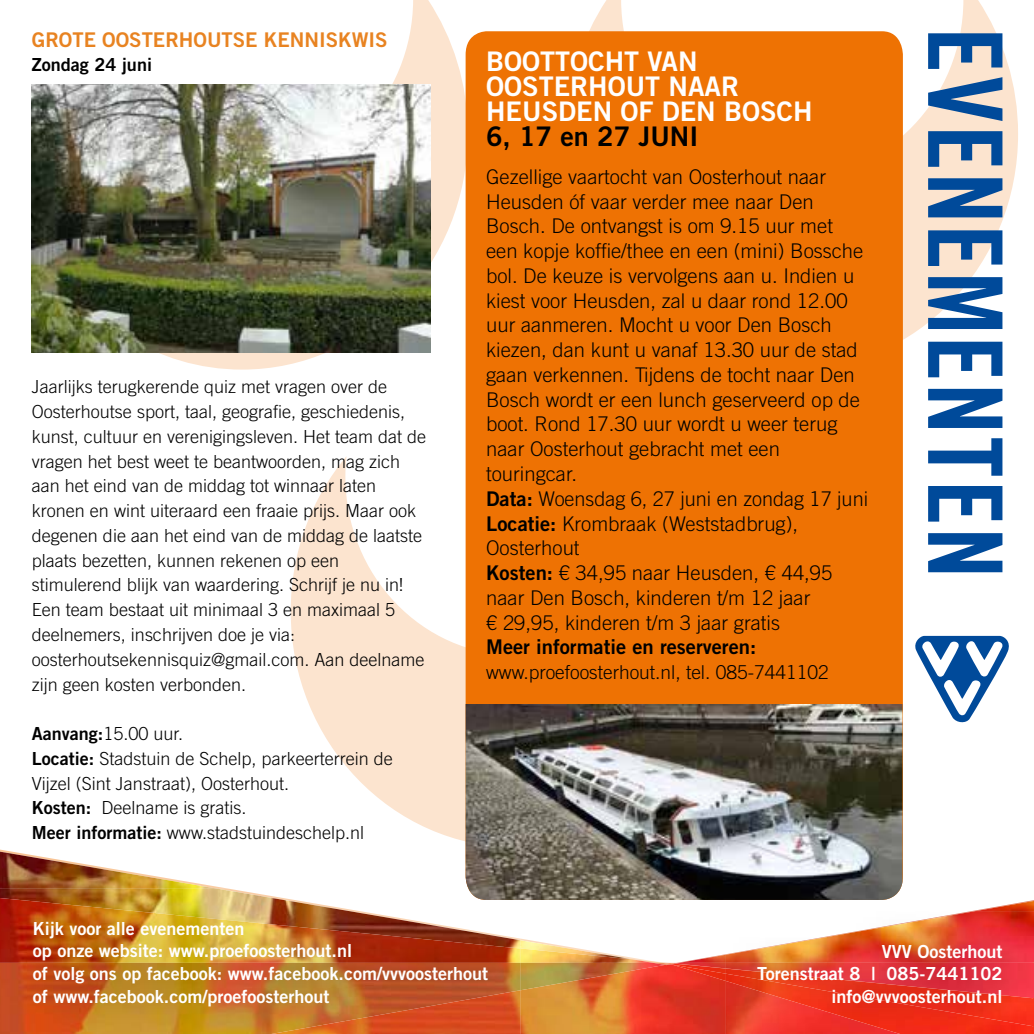
<style>
.page{position:relative;width:1034px;height:1034px;background:#fff}
.page>*{position:absolute;margin:0;border:0;box-sizing:border-box;transform-origin:0 0}
.t1{font:102.83px "Trade Gothic LT Std Bd Cn 20";letter-spacing:.015em;color:#004a9a}
.t2{font:27px/24.8px "Trade Gothic LT Std Bd 2";color:#fff}
.t3{font:27px "Trade Gothic LT Std Bd 2";color:#000}
.t4{font:300 20.25px/24.8px "Trade Gothic LT Std";color:#000}
.t5{font:20.25px "Trade Gothic LT Std Bd 2";color:#e88321}
.t6{font:20.25px "Trade Gothic LT Std Bd 2";color:#000}
.t7{font:300 19.12px "Trade Gothic LT Std";color:#000}
.t8{font:300 18px/24.8px "Trade Gothic LT Std";color:#000}
.t9{font:18px/22.5px "Trade Gothic LT Std Bd 2";color:#fff;text-align:right}
.t10{font:18px "Trade Gothic LT Std Bd 2";color:#000}
.s1{font-family:"Trade Gothic LT Std Bd 2";font-weight:400}
</style>
<div class="page">
<svg style="left:589px;top:0;width:428px;height:370px"></svg>
<svg style="left:125px;top:0;width:340px;height:369px"></svg>
<svg style="left:291px;top:456px;width:174px;height:385px;fill:#fce4cf"></svg>
<img style="left:0;top:851px;width:633px;height:97px">
<img style="left:520px;top:948px;width:133px;height:14px">
<img style="left:520px;top:962px;width:133px;height:2px">
<img style="left:520px;top:964px;width:205px;height:69px">
<svg style="left:653px;top:899px;width:380px;height:66px"></svg>
<img style="left:671px;top:963px;width:54px;height:1px">
<img style="left:671px;top:964px;width:54px;height:16px">
<svg style="left:915px;top:635px;width:94px;height:88px"></svg>
<img style="left:725px;top:910px;width:308px;height:58px">
<img style="left:1033px;top:962px;width:1px;height:36px">
<img style="left:725px;top:968px;width:308px;height:5px">
<svg style="left:1033px;top:998px;width:1px;height:35px"></svg>
<img style="left:725px;top:973px;width:308px;height:60px">
<img style="left:0;top:888px;width:465px;height:9px">
<img style="left:0;top:897px;width:520px;height:136px">
<img style="left:271px;top:990px;width:249px;height:43px">
<img style="left:32px;top:84px;width:398px;height:268px">
<div style="left:465px;top:31px;width:437px;height:672px;background:#ee7203"></div>
<img style="left:465px;top:703px;width:437px;height:196px">
<p class="t5" style="left:32px;top:27px;width:357px">GROTE OOSTERHOUTSE KENNISKWIS</p>
<p class="t10" style="left:32px;top:54px;width:122px">Zondag 24 juni</p>
<p class="t8" style="left:32px;top:374px;width:396px">Jaarlijks terugkerende quiz met vragen over de Oosterhoutse sport, taal, geografie, geschiedenis, kunst, cultuur en verenigingsleven. Het team dat de vragen het best weet te beantwoorden, mag zich aan het eind van de middag tot winnaar laten kronen en wint uiteraard een fraaie prijs. Maar ook degenen die aan het eind van de middag de laatste plaats bezetten, kunnen rekenen op een stimulerend blijk van waardering. Schrijf je nu in!<br>Een team bestaat uit minimaal 3 en maximaal 5 deelnemers, inschrijven doe je via: oosterhoutsekennisquiz@gmail.com. Aan deelname zijn geen kosten verbonden.</p>
<p class="t8" style="left:32px;top:721px;width:362px"><span class="s1">Aanvang:</span>15.00 uur.<br><span class="s1">Locatie:</span> Stadstuin de Schelp, parkeerterrein de Vijzel (Sint Janstraat), Oosterhout.<br><span class="s1">Kosten:</span> Deelname is gratis.<br><span class="s1">Meer informatie:</span> www.stadstuindeschelp.nl</p>
<h2 class="t2" style="left:486px;top:49px;width:328px">BOOTTOCHT VAN<br>OOSTERHOUT NAAR<br>HEUSDEN OF DEN BOSCH</h2>
<h2 class="t3" style="left:486px;top:119px;width:214px">6, 17 en 27 JUNI</h2>
<p class="t4" style="left:486px;top:164px;width:383px">Gezellige vaartocht van Oosterhout naar Heusden óf vaar verder mee naar Den Bosch. De ontvangst is om 9.15 uur met een kopje koffie/thee en een (mini) Bossche bol. De keuze is vervolgens aan u. Indien u kiest voor Heusden, zal u daar rond 12.00 uur aanmeren. Mocht u voor Den Bosch kiezen, dan kunt u vanaf 13.30 uur de stad gaan verkennen. Tijdens de tocht naar Den Bosch wordt er een lunch geserveerd op de boot. Rond 17.30 uur wordt u weer terug naar Oosterhout gebracht met een touringcar.<br><span class="s1">Data:</span> Woensdag 6, 27 juni en zondag 17 juni <span class="s1">Locatie:</span> Krombraak (Weststadbrug), Oosterhout<br><span class="s1">Kosten:</span> € 34,95 naar Heusden, € 44,95 naar Den Bosch, kinderen t/m 12 jaar<br>€ 29,95, kinderen t/m 3 jaar gratis</p>
<p class="t6" style="left:486px;top:634px;width:271px">Meer informatie en reserveren:</p>
<p class="t7" style="left:486px;top:661px;width:344px">www.proefoosterhout.nl, tel. 085-7441102</p>
<h1 class="t1" style="left:1027px;top:27px;width:552px;rotate:90deg">EVENEMENTEN</h1>
<p class="t9" style="left:33px;top:916px;width:456px;text-align:left">Kijk voor alle evenementen<br>op onze website: www.proefoosterhout.nl<br>of volg ons op facebook: www.facebook.com/vvvoosterhout of www.facebook.com/proefoosterhout</p>
<p class="t9" style="left:757px;top:939px;width:247px">VVV Oosterhout<br>Torenstraat 8 | 085-7441102 info@vvvoosterhout.nl</p>
</div>
